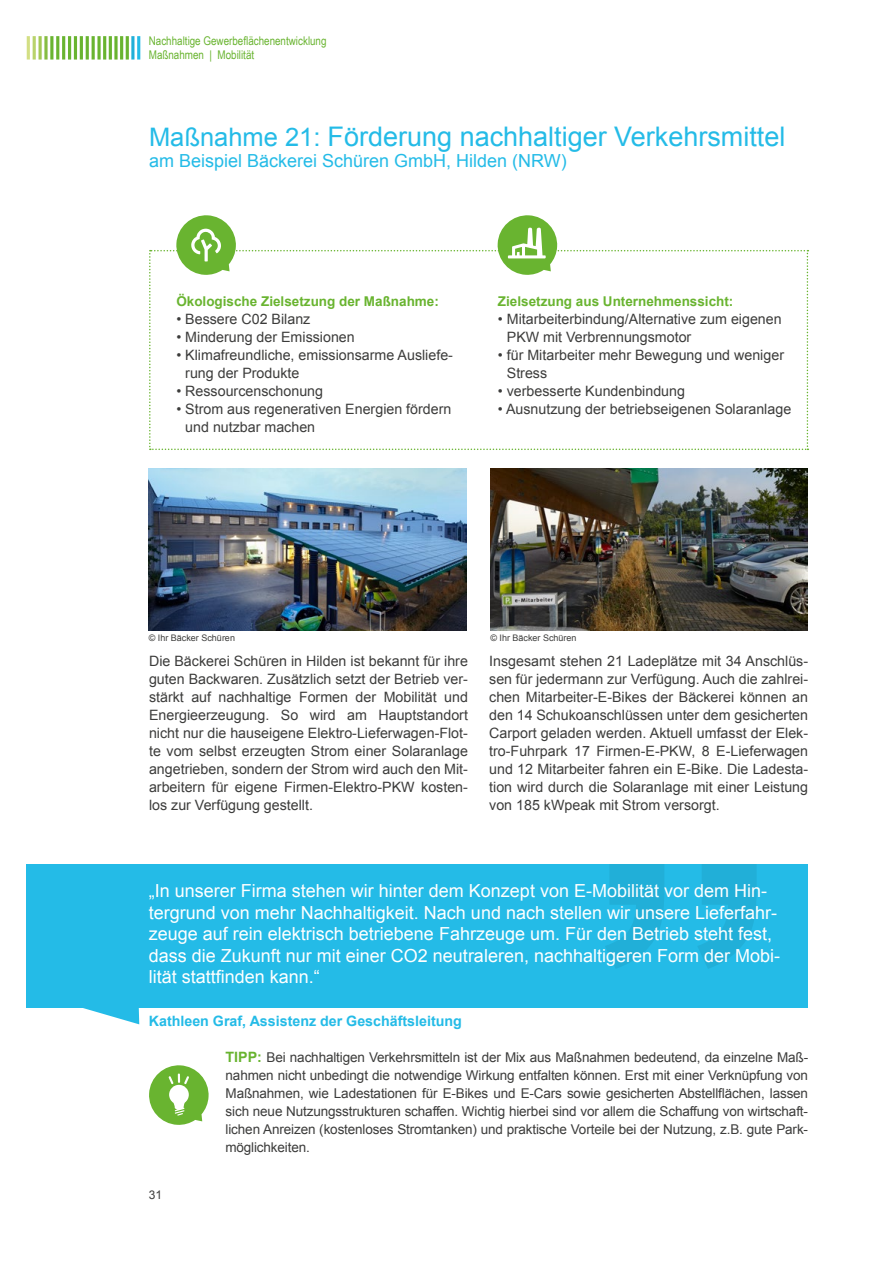
<style>
.page{position:relative;width:893px;height:1263px;background:#fff}
.page>*{position:absolute;margin:0;border:0;box-sizing:border-box;transform-origin:0 0}
.t1{font:27px "Arial";color:#24bbe7}
.t2{font:18px/21.6px "Arial";color:#fff}
.t3{font:18px "Arial";color:#24bbe7}
.t4{font:14.25px/18px "Arial";color:#3c3c3b}
.t5{font:700 14.25px "Arial";color:#24bbe7}
.t6{font:13.5px/18px "Arial";letter-spacing:-.01em;color:#3c3c3b;text-align:justify}
.t7{font:700 13.5px "Arial";color:#69b430}
.t8{font:12px/14.4px "Arial Narrow";color:#69b430}
.t9{font:12px "Arial";color:#3c3c3b}
.t10{font:9px "Arial";color:#3c3c3b}
.s1{font-size:25.5px}
.s2{font-weight:700;font-size:14.25px;color:#69b430}
</style>
<div class="page">
<hr style="left:131px;top:36px;width:3px;height:24px;background:#21afd8">
<hr style="left:27px;top:36px;width:3px;height:24px;background:#d3df84">
<hr style="left:137px;top:36px;width:3px;height:24px;background:#24bbe7">
<hr style="left:33px;top:36px;width:3px;height:24px;background:#b9d36c">
<hr style="left:39px;top:36px;width:3px;height:24px;background:#a4c954">
<svg style="left:44px;top:36px;width:4px;height:24px"></svg>
<hr style="left:50px;top:36px;width:3px;height:24px;background:#69b430">
<hr style="left:74px;top:36px;width:3px;height:24px;background:#69b430">
<hr style="left:62px;top:36px;width:3px;height:24px;background:#69b430">
<hr style="left:86px;top:36px;width:3px;height:24px;background:#69b430">
<svg style="left:97px;top:36px;width:4px;height:24px"></svg>
<hr style="left:109px;top:36px;width:3px;height:24px;background:#69b430">
<hr style="left:126px;top:36px;width:3px;height:24px;background:#69b430">
<hr style="left:56px;top:36px;width:3px;height:24px;background:#69b430">
<hr style="left:80px;top:36px;width:3px;height:24px;background:#69b430">
<hr style="left:92px;top:36px;width:3px;height:24px;background:#69b430">
<hr style="left:103px;top:36px;width:3px;height:24px;background:#69b430">
<svg style="left:114px;top:36px;width:4px;height:24px"></svg>
<hr style="left:120px;top:36px;width:3px;height:24px;background:#69b430">
<hr style="left:68px;top:36px;width:3px;height:24px;background:#69b430">
<svg style="left:149px;top:215px;width:659px;height:235px"></svg>
<svg style="left:149px;top:1065px;width:60px;height:60px"></svg>
<img style="left:149px;top:468px;width:317px;height:162px">
<img style="left:490px;top:468px;width:318px;height:162px">
<svg style="left:83px;top:1008px;width:56px;height:16px"></svg>
<div style="left:27px;top:864px;width:781px;height:144px;background:#24bbe7"></div>
<svg style="left:605px;top:864px;width:151px;height:105px"></svg>
<p class="t8" style="left:149px;top:33px;width:179px">Nachhaltige Gewerbeflächenentwicklung<br>Maßnahmen | Mobilität</p>
<h1 class="t1" style="left:149px;top:118px;width:638px"><span class="s1">Maßnahme 21:</span> Förderung nachhaltiger Verkehrsmittel</h1>
<p class="t3" style="left:149px;top:149px;width:419px">am Beispiel Bäckerei Schüren GmbH, Hilden (NRW)</p>
<p class="t7" style="left:176px;top:292px;width:264px">Ökologische Zielsetzung der Maßnahme:</p>
<p class="t4" style="left:176px;top:310px;width:136px">• Bessere C02 Bilanz</p>
<p class="t4" style="left:176px;top:328px;width:180px">• Minderung der Emissionen</p>
<p class="t4" style="left:185px;top:346px;width:269px;text-indent:-9px">• Klimafreundliche, emissionsarme Ausliefe&shy;rung der Produkte</p>
<p class="t4" style="left:176px;top:382px;width:148px">• Ressourcenschonung</p>
<p class="t4" style="left:185px;top:400px;width:268px;text-indent:-9px">• Strom aus regenerativen Energien fördern und nutzbar machen</p>
<p class="t7" style="left:498px;top:292px;width:237px">Zielsetzung aus Unternehmenssicht:</p>
<p class="t4" style="left:507px;top:310px;width:276px;text-indent:-9px">• Mitarbeiterbindung/Alternative zum eigenen<br>PKW mit Verbrennungsmotor</p>
<p class="t4" style="left:507px;top:346px;width:279px;text-indent:-9px">• für Mitarbeiter mehr Bewegung und weniger<br>Stress</p>
<p class="t4" style="left:498px;top:382px;width:189px">• verbesserte Kundenbindung</p>
<p class="t4" style="left:498px;top:400px;width:295px">• Ausnutzung der betriebseigenen Solaranlage</p>
<p class="t10" style="left:149px;top:632px;width:88px">© Ihr Bäcker Schüren</p>
<p class="t10" style="left:490px;top:632px;width:88px">© Ihr Bäcker Schüren</p>
<p class="t4" style="left:149px;top:652px;width:320px;text-align:justify">Die Bäckerei Schüren in Hilden ist bekannt für ihre guten Backwaren. Zusätzlich setzt der Betrieb ver&shy;stärkt auf nachhaltige Formen der Mobilität und Energieerzeugung. So wird am Hauptstandort nicht nur die hauseigene Elektro-Lieferwagen-Flot&shy;te vom selbst erzeugten Strom einer Solaranlage angetrieben, sondern der Strom wird auch den Mit&shy;arbeitern für eigene Firmen-Elektro-PKW kosten&shy;los zur Verfügung gestellt.</p>
<p class="t4" style="left:489px;top:652px;width:320px;text-align:justify">Insgesamt stehen 21 Ladeplätze mit 34 Anschlüs&shy;sen für jedermann zur Verfügung. Auch die zahlrei&shy;chen Mitarbeiter-E-Bikes der Bäckerei können an den 14 Schukoanschlüssen unter dem gesicherten Carport geladen werden. Aktuell umfasst der Elek&shy;tro-Fuhrpark 17 Firmen-E-PKW, 8 E-Lieferwagen und 12 Mitarbeiter fahren ein E-Bike. Die Ladesta&shy;tion wird durch die Solaranlage mit einer Leistung von 185 kWpeak mit Strom versorgt.</p>
<p class="t2" style="left:149px;top:880px;width:633px">„In unserer Firma stehen wir hinter dem Konzept von E-Mobilität vor dem Hin&shy;tergrund von mehr Nachhaltigkeit. Nach und nach stellen wir unsere Lieferfahr&shy;zeuge auf rein elektrisch betriebene Fahrzeuge um. Für den Betrieb steht fest, dass die Zukunft nur mit einer CO2 neutraleren, nachhaltigeren Form der Mobi&shy;lität stattfinden kann.“</p>
<p class="t5" style="left:149px;top:1012px;width:315px">Kathleen Graf, Assistenz der Geschäftsleitung</p>
<p class="t9" style="left:149px;top:1186px;width:15px">31</p>
<p class="t6" style="left:225px;top:1048px;width:584px"><span class="s2">TIPP:</span> Bei nachhaltigen Verkehrsmitteln ist der Mix aus Maßnahmen bedeutend, da einzelne Maß&shy;nahmen nicht unbedingt die notwendige Wirkung entfalten können. Erst mit einer Verknüpfung von Maßnahmen, wie Ladestationen für E-Bikes und E-Cars sowie gesicherten Abstellflächen, lassen sich neue Nutzungsstrukturen schaffen. Wichtig hierbei sind vor allem die Schaffung von wirtschaft&shy;lichen Anreizen (kostenloses Stromtanken) und praktische Vorteile bei der Nutzung, z.B. gute Park&shy;möglichkeiten.</p>
</div>
